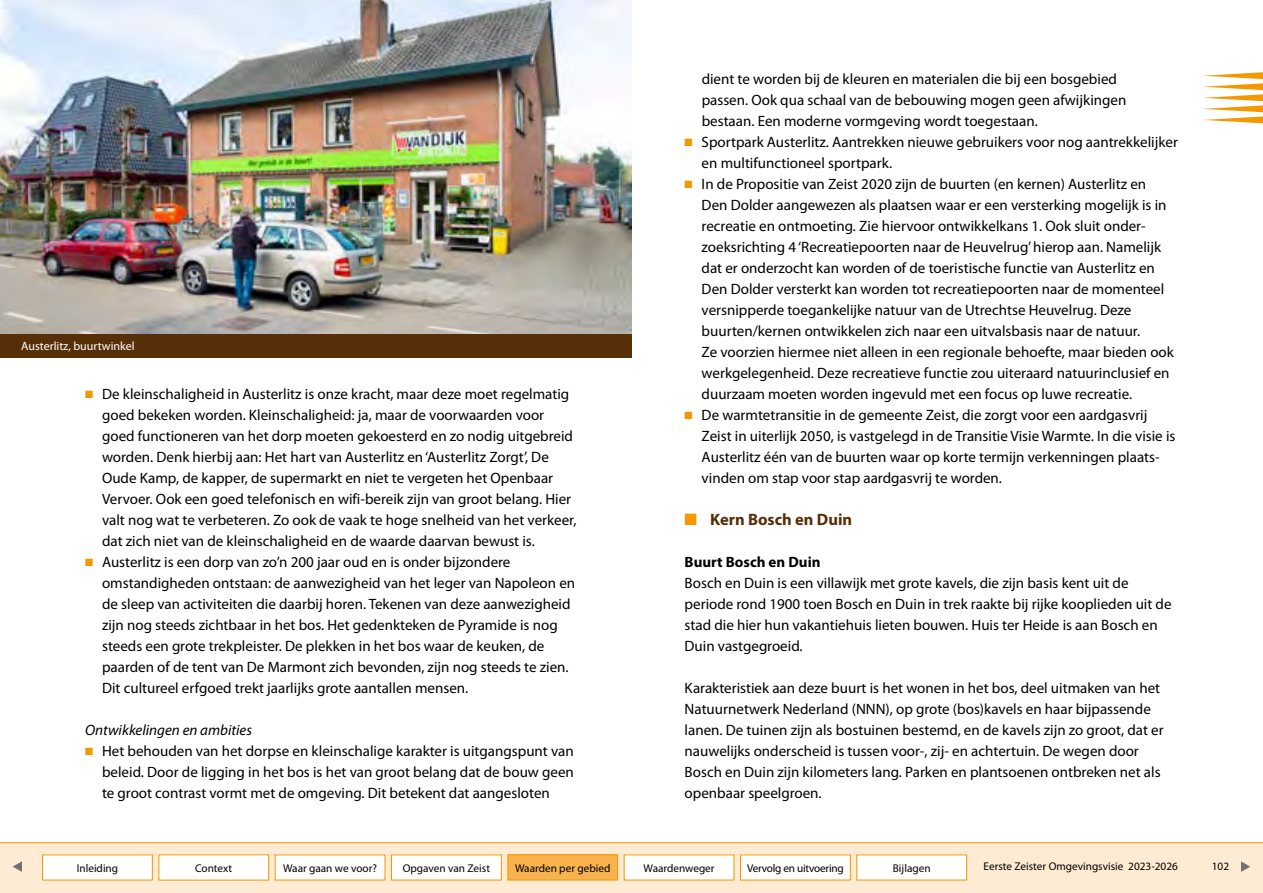
<style>
.page{position:relative;width:1263px;height:893px;background:#fff}
.page>*{position:absolute;margin:0;border:0;box-sizing:border-box;transform-origin:0 0}
.P__Kop_3{font:700 16.5px "Myriad Pro";color:#562f08}
.P__Plat_Inspringen{font:15px/21px "Myriad Pro";color:#000}
.P__Platte_tekst{font:15px/21px "Myriad Pro";color:#000}
.P__Platte_tekst-2{font:italic 15px "Myriad Pro";color:#000}
.P__Plat_Vet{font:700 15px "Myriad Pro";color:#000}
.P__Bijschrift_WIT{font:12px "Myriad Pro";color:#fff}
.t1{font:11.25px "Myriad Pro";color:#000}
.t2{font:11.25px "Myriad Pro";letter-spacing:-.02em;color:#000}
.s1{color:#f39800}
</style>
<div class="page">
<svg style="left:1203px;top:72px;width:60px;height:51px"></svg>
<img style="left:0;top:0;width:631px;height:334px">
<div style="left:0;top:334px;width:631px;height:23px;background:#562f08"></div>
<svg style="left:0;top:842px;width:1263px;height:51px;background:#fde6c7"></svg>
<div style="left:43px;top:855px;width:109px;height:25px;background:#fff"></div>
<div style="left:159px;top:855px;width:110px;height:25px;background:#fff"></div>
<div style="left:275px;top:855px;width:110px;height:25px;background:#fff"></div>
<div style="left:391px;top:855px;width:110px;height:25px;background:#fff"></div>
<div style="left:508px;top:855px;width:110px;height:25px;background:#f8b34f"></div>
<div style="left:507px;top:854px;width:111px;height:26px;border:1px solid #f39800"></div>
<div style="left:624px;top:855px;width:110px;height:25px;background:#fff"></div>
<div style="left:740px;top:855px;width:110px;height:25px;background:#fff"></div>
<div style="left:857px;top:855px;width:110px;height:25px;background:#fff"></div>
<svg style="left:13px;top:861px;width:9px;height:11px"></svg>
<svg style="left:1241px;top:861px;width:9px;height:11px"></svg>
<p class="P__Bijschrift_WIT" style="left:21px;top:339px;width:115px">Austerlitz, buurtwinkel</p>
<p class="P__Plat_Inspringen" style="left:102px;top:384px;width:476px;text-indent:-17px"><span class="s1">■</span> De kleinschaligheid in Austerlitz is onze kracht, maar deze moet regelmatig goed bekeken worden. Kleinschaligheid: ja, maar de voorwaarden voor goed functioneren van het dorp moeten gekoesterd en zo nodig uitgebreid worden. Denk hierbij aan: Het hart van Austerlitz en ‘Austerlitz Zorgt’, De Oude Kamp, de kapper, de supermarkt en niet te vergeten het Openbaar Vervoer. Ook een goed telefonisch en wifi-bereik zijn van groot belang. Hier valt nog wat te verbeteren. Zo ook de vaak te hoge snelheid van het verkeer, dat zich niet van de kleinschaligheid en de waarde daarvan bewust is.</p>
<p class="P__Plat_Inspringen" style="left:102px;top:552px;width:475px;text-indent:-17px"><span class="s1">■</span> Austerlitz is een dorp van zo’n 200 jaar oud en is onder bijzondere omstandigheden ontstaan: de aanwezigheid van het leger van Napoleon en de sleep van activiteiten die daarbij horen. Tekenen van deze aanwezigheid zijn nog steeds zichtbaar in het bos. Het gedenkteken de Pyramide is nog steeds een grote trekpleister. De plekken in het bos waar de keuken, de paarden of de tent van De Marmont zich bevonden, zijn nog steeds te zien.<br>Dit cultureel erfgoed trekt jaarlijks grote aantallen mensen.</p>
<p class="P__Platte_tekst-2" style="left:85px;top:722px;width:168px">Ontwikkelingen en ambities</p>
<p class="P__Plat_Inspringen" style="left:102px;top:741px;width:473px;text-align:justify;text-indent:-17px"><span class="s1">■</span> Het behouden van het dorpse en kleinschalige karakter is uitgangspunt van beleid. Door de ligging in het bos is het van groot belang dat de bouw geen te groot contrast vormt met de omgeving. Dit betekent dat aangesloten</p>
<p class="P__Plat_Inspringen" style="left:702px;top:69px;width:426px">dient te worden bij de kleuren en materialen die bij een bosgebied passen. Ook qua schaal van de bebouwing mogen geen afwijkingen bestaan. Een moderne vormgeving wordt toegestaan.</p>
<p class="P__Plat_Inspringen" style="left:702px;top:132px;width:478px;text-indent:-17px"><span class="s1">■</span> Sportpark Austerlitz. Aantrekken nieuwe gebruikers voor nog aantrekkelijker en multifunctioneel sportpark.</p>
<p class="P__Plat_Inspringen" style="left:702px;top:174px;width:474px;text-indent:-17px"><span class="s1">■</span> In de Propositie van Zeist 2020 zijn de buurten (en kernen) Austerlitz en Den Dolder aangewezen als plaatsen waar er een versterking mogelijk is in recreatie en ontmoeting. Zie hiervoor ontwikkelkans 1. Ook sluit onder&shy;zoeksrichting 4 ‘Recreatiepoorten naar de Heuvelrug’ hierop aan. Namelijk dat er onderzocht kan worden of de toeristische functie van Austerlitz en Den Dolder versterkt kan worden tot recreatiepoorten naar de momenteel versnipperde toegankelijke natuur van de Utrechtse Heuvelrug. Deze buurten/kernen ontwikkelen zich naar een uitvalsbasis naar de natuur.<br>Ze voorzien hiermee niet alleen in een regionale behoefte, maar bieden ook werkgelegenheid. Deze recreatieve functie zou uiteraard natuurinclusief en duurzaam moeten worden ingevuld met een focus op luwe recreatie.</p>
<p class="P__Plat_Inspringen" style="left:702px;top:405px;width:475px;text-indent:-17px"><span class="s1">■</span> De warmtetransitie in de gemeente Zeist, die zorgt voor een aardgasvrij Zeist in uiterlijk 2050, is vastgelegd in de Transitie Visie Warmte. In die visie is Austerlitz één van de buurten waar op korte termijn verkenningen plaats&shy;vinden om stap voor stap aardgasvrij te worden.</p>
<p class="P__Kop_3" style="left:685px;top:510px;width:169px"><span class="s1">■</span> Kern Bosch en Duin</p>
<p class="P__Plat_Vet" style="left:685px;top:554px;width:137px">Buurt Bosch en Duin</p>
<p class="P__Platte_tekst" style="left:685px;top:573px;width:488px">Bosch en Duin is een villawijk met grote kavels, die zijn basis kent uit de periode rond 1900 toen Bosch en Duin in trek raakte bij rijke kooplieden uit de stad die hier hun vakantiehuis lieten bouwen. Huis ter Heide is aan Bosch en Duin vastgegroeid.</p>
<p class="P__Platte_tekst" style="left:685px;top:678px;width:480px">Karakteristiek aan deze buurt is het wonen in het bos, deel uitmaken van het Natuurnetwerk Nederland (NNN), op grote (bos)kavels en haar bijpassende lanen. De tuinen zijn als bostuinen bestemd, en de kavels zijn zo groot, dat er nauwelijks onderscheid is tussen voor-, zij- en achtertuin. De wegen door Bosch en Duin zijn kilometers lang. Parken en plantsoenen ontbreken net als openbaar speelgroen.</p>
<p class="t1" style="left:77px;top:862px;width:43px">Inleiding</p>
<p class="t1" style="left:195px;top:862px;width:39px">Context</p>
<p class="t1" style="left:283px;top:862px;width:95px">Waar gaan we voor?</p>
<p class="t1" style="left:403px;top:862px;width:89px">Opgaven van Zeist</p>
<p class="t1" style="left:515px;top:862px;width:97px">Waarden per gebied</p>
<p class="t1" style="left:643px;top:862px;width:73px">Waardenweger</p>
<p class="t2" style="left:747px;top:862px;width:98px">Vervolg en uitvoering</p>
<p class="t1" style="left:893px;top:862px;width:39px">Bijlagen</p>
<p class="t1" style="left:983px;top:860px;width:196px">Eerste Zeister Omgevingsvisie 2023-2026</p>
<p class="t1" style="left:1212px;top:860px;width:19px">102</p>
</div>
